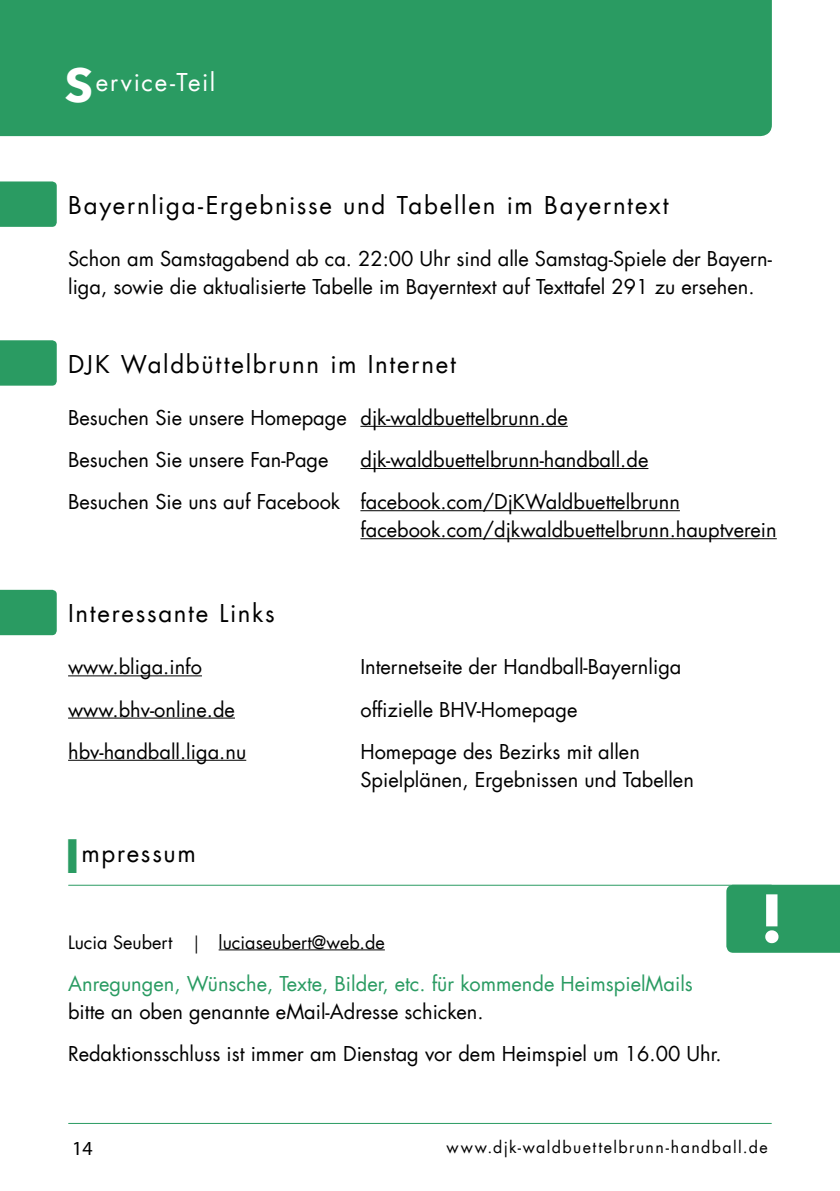
<style>
.page{position:relative;width:840px;height:1191px;background:#fff}
.page>*{position:absolute;margin:0;border:0;box-sizing:border-box;transform-origin:0 0}
.t1{font:24px "Futura Com";letter-spacing:.075em;color:#000}
.t2{font:24px "Futura Com";color:#fff}
.t3{font:20px/42.2px "Futura Com";color:#000}
.t4{font:20px "Futura Com";color:#2a9b62}
.t5{font:20px "Myriad Pro";color:#000}
.t6{font:18px "Futura Com";color:#000}
.t7{font:16px "Futura Com";letter-spacing:.09em;color:#000}
.s1{font-family:"Avenir Next";font-weight:700;font-size:48px}
.s2{font-family:"Avenir Next";font-weight:700;font-size:48px;color:#2a9b62}
</style>
<div class="page">
<hr style="left:69px;top:1123px;width:702px;height:1px;background:#2a9b62">
<hr style="left:69px;top:884px;width:702px;height:1px;background:#2a9b62">
<div style="left:0;top:0;width:771px;height:136px;background:#2a9b62"></div>
<svg style="left:726px;top:884px;width:113px;height:68px;background:#3aa26e"></svg>
<hr style="left:218px;top:949px;width:166px;height:1px;background:#000">
<hr style="left:360px;top:426px;width:207px;height:1px;background:#000">
<hr style="left:360px;top:468px;width:288px;height:1px;background:#000">
<hr style="left:360px;top:510px;width:319px;height:1px;background:#000">
<hr style="left:360px;top:538px;width:416px;height:1px;background:#000">
<hr style="left:68px;top:675px;width:134px;height:1px;background:#000">
<hr style="left:68px;top:717px;width:167px;height:1px;background:#000">
<hr style="left:68px;top:759px;width:178px;height:1px;background:#000">
<div style="left:0;top:181px;width:57px;height:46px;background:#2a9b62"></div>
<div style="left:0;top:340px;width:57px;height:46px;background:#2a9b62"></div>
<div style="left:0;top:590px;width:57px;height:45px;background:#2a9b62"></div>
<p class="t2" style="left:65px;top:65px;width:152px"><span class="s1">S</span>ervice-Teil</p>
<p class="t1" style="left:68px;top:189px;width:601px">Bayernliga-Ergebnisse und Tabellen im Bayerntext</p>
<p class="t3" style="left:68px;top:244px;width:704px;line-height:28px">Schon am Samstagabend ab ca. 22:00 Uhr sind alle Samstag-Spiele der Bayern&shy;liga, sowie die aktualisierte Tabelle im Bayerntext auf Texttafel 291 zu ersehen.</p>
<p class="t1" style="left:68px;top:347px;width:389px">DJK Waldbüttelbrunn im I nternet</p>
<p class="t3" style="left:68px;top:396px;width:501px">Besuchen Sie unsere Homepage djk-waldbuettelbrunn.de<br>Besuchen Sie unsere Fan-Page</p>
<p class="t3" style="left:68px;top:438px;width:613px;text-indent:292px">djk-waldbuettelbrunn-handball.de<br>Besuchen Sie uns auf Facebook facebook.com/DjKWaldbuettelbrunn</p>
<p class="t3" style="left:360px;top:508px;width:417px">facebook.com/djkwaldbuettelbrunn.hauptverein</p>
<p class="t1" style="left:68px;top:597px;width:208px">Interessante Links</p>
<p class="t3" style="left:68px;top:645px;width:135px">www.bliga.info</p>
<p class="t3" style="left:360px;top:645px;width:322px">I nternetseite der Handball-Bayernliga</p>
<p class="t3" style="left:68px;top:688px;width:168px">www.bhv-online.de</p>
<p class="t3" style="left:360px;top:688px;width:218px">offizielle BHV-Homepage</p>
<p class="t3" style="left:68px;top:730px;width:179px">hbv-handball.liga.nu</p>
<p class="t3" style="left:360px;top:737px;width:335px;line-height:28px">Homepage des Bezirks mit allen<br>Spielplänen, Ergebnissen und Tabellen</p>
<p class="t1" style="left:65px;top:836px;width:133px"><span class="s2">I</span> mpressum</p>
<p class="t6" style="left:68px;top:929px;width:106px">Lucia Seubert</p>
<p class="t6" style="left:218px;top:929px;width:168px">luciaseubert@web.de</p>
<p class="t4" style="left:68px;top:969px;width:626px">Anregungen, Wünsche, Texte, Bilder, etc. für kommende HeimspielMails</p>
<p class="t3" style="left:68px;top:990px;width:654px">bitte an oben genannte eMail-Adresse schicken.<br>Redaktionsschluss ist immer am Dienstag vor dem Heimspiel um 16.00 Uhr.</p>
<p class="t5" style="left:72px;top:1136px;width:22px">14</p>
<p class="t7" style="left:446px;top:1136px;width:322px">www.djk-waldbuettelbrunn-handball.de</p>
</div>
